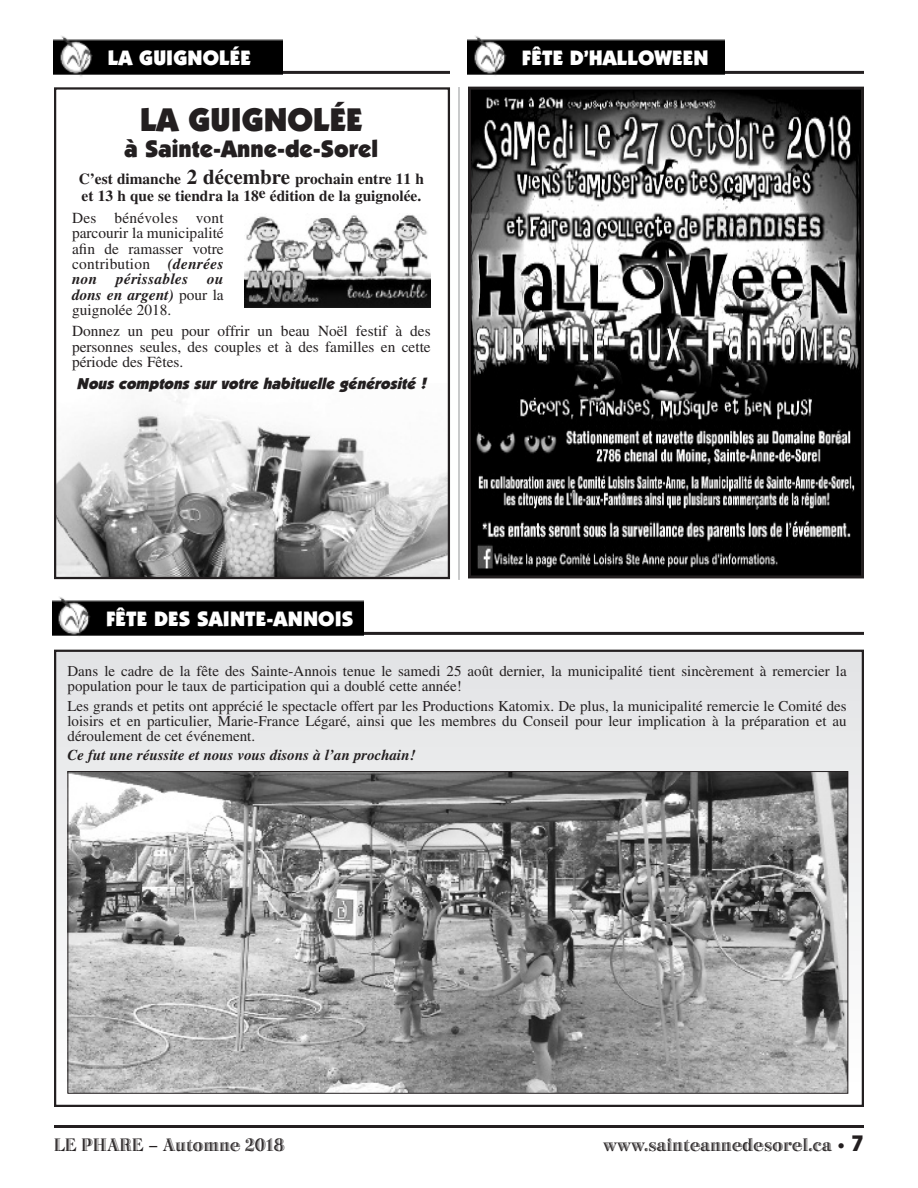
<style>
.page{position:relative;width:918px;height:1188px;background:#fff}
.page>*{position:absolute;margin:0;border:0;box-sizing:border-box;transform-origin:0 0}
.t1{font:900 33px "Itc Kabel";color:#231f20}
.t2{font:900 24px "Itc Kabel";color:#231f20}
.t3{font:900 21px "Itc Kabel";letter-spacing:.005em;color:#fff}
.t4{font:18.75px "Bertie Plain";color:#231f20}
.t5{font:italic 900 15.75px "Itc Kabel";color:#231f20}
.t6{font:15.3px/15.3px "Times";color:#231f20;text-align:justify}
.t7{font:700 15.3px/17.1px "Times";color:#231f20}
.t8{font:15px/15px "Times";color:#231f20}
.t9{font:italic 700 15px "Times";color:#231f20}
.s1{font-size:21px}
.s2{font-weight:700;font-style:italic}
.s3{font-family:"Frutiger";font-size:15px}
.s4{font-family:"Avant Garde";font-weight:700;font-size:21px}
</style>
<div class="page">
<img style="left:57px;top:653px;width:804px;height:435px">
<hr style="left:468px;top:71px;width:396px;height:3px;background:#231f20">
<img style="left:468px;top:35px;width:256px;height:41px">
<img style="left:472px;top:91px;width:388px;height:483px">
<div style="left:468px;top:87px;width:396px;height:491px;border:3px solid #231f20"></div>
<hr style="left:54px;top:71px;width:396px;height:3px;background:#231f20">
<img style="left:54px;top:36px;width:228px;height:41px">
<div style="left:54px;top:650px;width:810px;height:457px;border:2px solid #231f20"></div>
<hr style="left:52px;top:632px;width:812px;height:3px;background:#231f20">
<img style="left:52px;top:596px;width:311px;height:41px">
<hr style="left:54px;top:1125px;width:810px;height:3px;background:#231f20">
<img style="left:70px;top:773px;width:776px;height:319px">
<img style="left:57px;top:386px;width:390px;height:190px">
<div style="left:54px;top:87px;width:396px;height:492px;border:2px solid #231f20"></div>
<img style="left:245px;top:215px;width:186px;height:92px">
<hr style="left:459px;top:87px;width:1px;height:493px;background:#939598">
<h3 class="t3" style="left:108px;top:50px;width:144px">LA GUIGNOLÉE</h3>
<h3 class="t3" style="left:522px;top:50px;width:188px">FÊTE D’HALLOWEEN</h3>
<h1 class="t1" style="left:140px;top:107px;width:224px">LA GUIGNOLÉE</h1>
<h2 class="t2" style="left:125px;top:140px;width:255px">à Sainte-Anne-de-Sorel</h2>
<p class="t7" style="left:79px;top:172px;width:347px">C’est dimanche <span class="s1">2 décembre</span> prochain entre 11 h et 13 h que se tiendra la 18e édition de la guignolée.</p>
<p class="t6" style="left:72px;top:212px;width:153px">Des bénévoles vont parcourir la municipalité afin de ramasser votre contribution <span class="s2">(denrées non périssables ou dons en argent)</span> pour la guignolée 2018.</p>
<p class="t6" style="left:72px;top:325px;width:360px">Donnez un peu pour offrir un beau Noël festif à des personnes seules, des couples et à des familles en cette période des Fêtes.</p>
<p class="t5" style="left:77px;top:378px;width:354px">Nous comptons sur votre habituelle générosité !</p>
<h3 class="t3" style="left:106px;top:611px;width:249px">FÊTE DES SAINTE-ANNOIS</h3>
<p class="t8" style="left:68px;top:665px;width:781px">Dans le cadre de la fête des Sainte-Annois tenue le samedi 25 août dernier, la municipalité tient sincèrement à remercier la population pour le taux de participation qui a doublé cette année!</p>
<p class="t8" style="left:68px;top:700px;width:781px;text-align:justify">Les grands et petits ont apprécié le spectacle offert par les Productions Katomix. De plus, la municipalité remercie le Comité des loisirs et en particulier, Marie-France Légaré, ainsi que les membres du Conseil pour leur implication à la préparation et au déroulement de cet événement.</p>
<p class="t9" style="left:68px;top:750px;width:350px">Ce fut une réussite et nous vous disons à l’an prochain!</p>
<p class="t4" style="left:54px;top:1139px;width:232px">LE PHARE – Automne 2018</p>
<p class="t4" style="left:603px;top:1139px;width:262px">www.sainteannedesorel.ca <span class="s3">•</span> <span class="s4">7</span></p>
</div>
